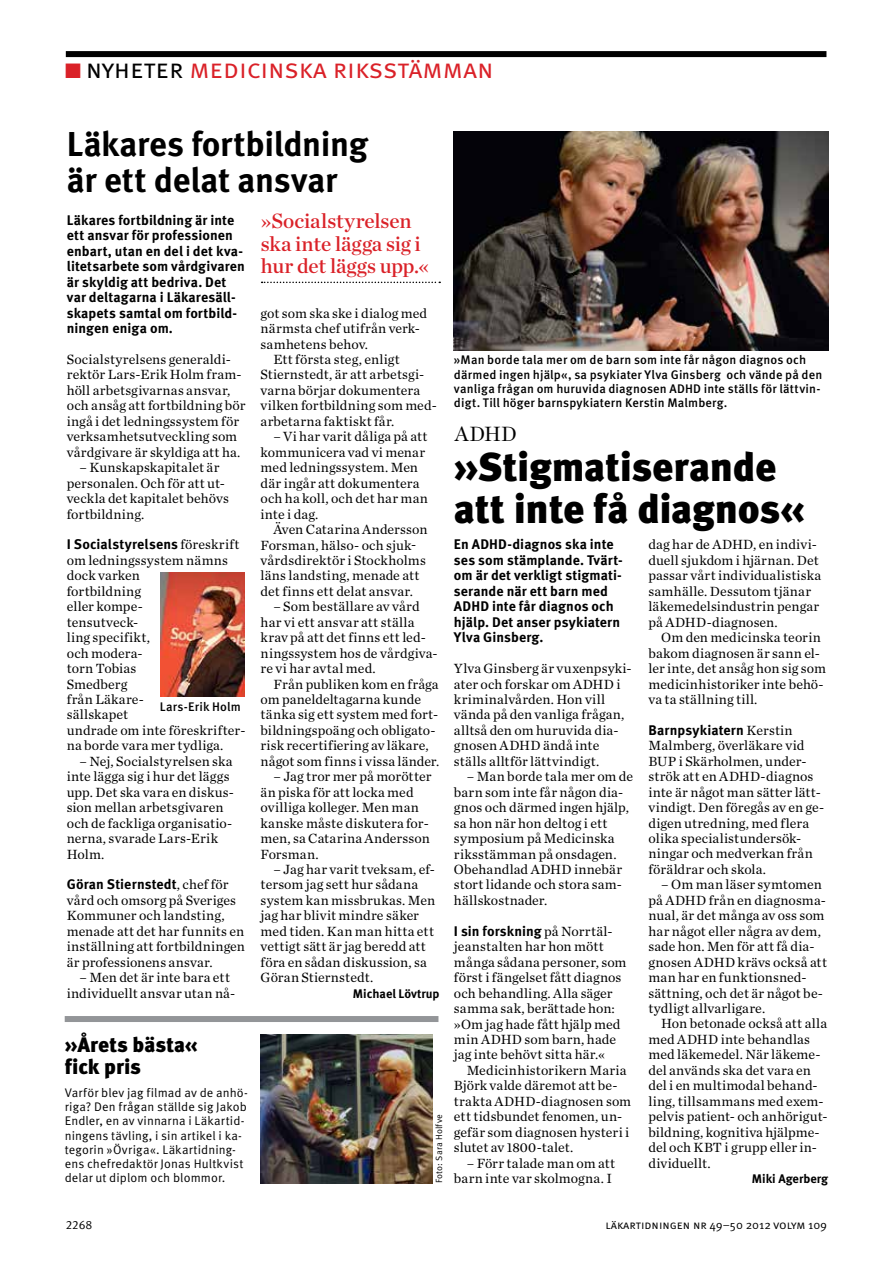
<style>
.page{position:relative;width:893px;height:1263px;background:#fff}
.page>*{position:absolute;margin:0;border:0;box-sizing:border-box;transform-origin:0 0}
.t1{font:900 40.5px/42px "Meta OT";letter-spacing:-.015em;color:#000}
.t2{font:700 34.5px/36px "Meta OT";letter-spacing:-.01em;color:#000}
.t3{font:27px "Meta OT Norm";letter-spacing:-.005em;color:#da2128}
.t4{font:21px/22.5px "Chronicle Deck Semi";color:#da2128}
.t5{font:900 21px/22.5px "Meta OT";letter-spacing:-.005em;color:#000}
.t6{font:21px "Chronicle Deck";color:#000}
.t7{font:13.95px/15.5px "Chronicle Text G1";letter-spacing:.01em;color:#000}
.t8{font:700 13.95px/15.5px "Meta OT";letter-spacing:.005em;color:#000}
.t9{font:500 12.45px/14.2px "Meta OT";letter-spacing:.01em;color:#000}
.t10{font:12.45px/14.2px "Meta OT Norm";letter-spacing:.01em;color:#000}
.t11{font:700 12.45px "Meta OT";color:#000}
.t12{font:12px "Meta OT Norm";color:#000}
.t13{font:9px "Meta OT Norm";letter-spacing:.025em;color:#000}
.s1{font-size:21px}
.s2{color:#000}
.s3{font-family:"Chronicle Text G1";font-weight:400}
</style>
<div class="page">
<div style="left:66px;top:51px;width:760px;height:6px;background:#000"></div>
<img style="left:454px;top:132px;width:374px;height:218px">
<img style="left:261px;top:1034px;width:171px;height:149px">
<div style="left:65px;top:1016px;width:373px;height:6px;background:#939598"></div>
<svg style="left:262px;top:282px;width:178px;height:1px"></svg>
<img style="left:160px;top:572px;width:85px;height:125px">
<h3 class="t3" style="left:65px;top:53px;width:430px">■<span class="s1">■</span> <span class="s2">nyheter</span> medicinska riksstämman</h3>
<h2 class="t2" style="left:67px;top:127px;width:303px">Läkares fortbildning är ett delat ansvar</h2>
<p class="t8" style="left:67px;top:213px;width:180px">Läkares fortbildning är inte ett ansvar för professionen enbart, utan en del i det kva&shy;litetsarbete som vårdgivaren är skyldig att bedriva. Det var deltagarna i Läkaresäll&shy;skapets samtal om fortbild&shy;ningen eniga om.</p>
<p class="t7" style="left:67px;top:351px;width:180px">Socialstyrelsens generaldi&shy;rektör Lars-Erik Holm fram&shy;höll arbetsgivarnas ansvar, och ansåg att fortbildning bör ingå i det ledningssystem för verksamhetsutveckling som vårdgivare är skyldiga att ha.</p>
<p class="t7" style="left:67px;top:459px;width:164px;text-indent:13px">– Kunskapskapitalet är personalen. Och för att ut&shy;veckla det kapitalet behövs fortbildning.</p>
<p class="t8" style="left:67px;top:537px;width:174px">I Socialstyrelsens <span class="s3">föreskrift</span></p>
<p class="t7" style="left:67px;top:552px;width:180px">om ledningssystem nämns dock varken<br>fortbildning<br>eller kompe-<br>tensutveck-<br>ling specifikt,<br>och modera-<br>torn Tobias<br>Smedberg<br>från Läkare-<br>sällskapet<br>undrade om inte föreskrifter&shy;na borde vara mer tydliga.</p>
<p class="t7" style="left:67px;top:753px;width:169px;text-indent:13px">– Nej, Socialstyrelsen ska inte lägga sig i hur det läggs upp. Det ska vara en diskus&shy;sion mellan arbetsgivaren och de fackliga organisatio&shy;nerna, svarade Lars-Erik<br>Holm.</p>
<p class="t8" style="left:67px;top:877px;width:163px">Göran Stiernstedt<span class="s3">, chef för</span></p>
<p class="t7" style="left:67px;top:892px;width:180px">vård och omsorg på Sveriges<br>Kommuner och landsting, menade att det har funnits en inställning att fortbildningen är professionens ansvar.</p>
<p class="t7" style="left:67px;top:969px;width:170px;text-align:center">– Men det är inte bara ett individuellt ansvar utan nå-</p>
<h3 class="t4" style="left:261px;top:208px;width:170px">»Socialstyrelsen ska inte lägga sig i hur det läggs upp.«</h3>
<p class="t7" style="left:261px;top:304px;width:168px">got som ska ske i dialog med</p>
<p class="t7" style="left:261px;top:320px;width:161px">närmsta chef utifrån verk-</p>
<p class="t7" style="left:261px;top:335px;width:109px">samhetens behov.</p>
<p class="t7" style="left:273px;top:351px;width:128px">Ett första steg, enligt</p>
<p class="t7" style="left:261px;top:366px;width:165px">Stiernstedt, är att arbetsgi-</p>
<p class="t7" style="left:261px;top:382px;width:161px">varna börjar dokumentera</p>
<p class="t7" style="left:261px;top:397px;width:178px">vilken fortbildning som med-</p>
<p class="t7" style="left:261px;top:413px;width:135px">arbetarna faktiskt får.</p>
<p class="t7" style="left:261px;top:428px;width:169px;text-indent:13px">– Vi har varit dåliga på att kommunicera vad vi menar med ledningssystem. Men där ingår att dokumentera och ha koll, och det har man inte i dag.</p>
<p class="t7" style="left:261px;top:521px;width:168px;text-indent:13px">Även Catarina Andersson<br>Forsman, hälso- och sjuk&shy;vårdsdirektör i Stockholms läns landsting, menade att det finns ett delat ansvar.</p>
<p class="t7" style="left:261px;top:598px;width:179px;text-indent:13px">– Som beställare av vård har vi ett ansvar att ställa krav på att det finns ett led&shy;ningssystem hos de vårdgiva&shy;re vi har avtal med.</p>
<p class="t7" style="left:261px;top:675px;width:180px;text-indent:13px">Från publiken kom en fråga om paneldeltagarna kunde tänka sig ett system med fort&shy;bildningspoäng och obligato&shy;risk recertifiering av läkare, något som finns i vissa länder.</p>
<p class="t7" style="left:261px;top:768px;width:172px;text-indent:13px">– Jag tror mer på morötter än piska för att locka med ovilliga kolleger. Men man kanske måste diskutera for&shy;men, sa Catarina Andersson<br>Forsman.</p>
<p class="t7" style="left:261px;top:861px;width:176px;text-indent:13px">– Jag har varit tveksam, ef&shy;tersom jag sett hur sådana system kan missbrukas. Men jag har blivit mindre säker med tiden. Kan man hitta ett vettigt sätt är jag beredd att föra en sådan diskussion, sa<br>Göran Stiernstedt.</p>
<p class="t11" style="left:353px;top:985px;width:88px">Michael Lövtrup</p>
<p class="t9" style="left:160px;top:699px;width:82px">Lars-Erik Holm</p>
<h3 class="t5" style="left:65px;top:1034px;width:135px">»Årets bästa« fick pris</h3>
<p class="t10" style="left:65px;top:1085px;width:185px">Varför blev jag filmad av de anhö&shy;riga? Den frågan ställde sig Jakob Endler, en av vinnarna i Läkartid&shy;ningens tävling, i sin artikel i ka&shy;tegorin »Övriga«. Läkartidning&shy;ens chefredaktör Jonas Hultkvist delar ut diplom och blommor.</p>
<p class="t13" style="left:434px;top:1183px;width:71px;rotate:-90deg">Foto: Sara Holfve</p>
<p class="t9" style="left:454px;top:353px;width:370px">»Man borde tala mer om de barn som inte får någon diagnos och därmed ingen hjälp«, sa psykiater Ylva Ginsberg och vände på den vanliga frågan om huruvida diagnosen ADHD inte ställs för lättvin&shy;digt. Till höger barnspykiatern Kerstin Malmberg.</p>
<h3 class="t6" style="left:455px;top:417px;width:64px">ADHD</h3>
<h1 class="t1" style="left:454px;top:448px;width:353px">»Stigmatiserande att inte få diagnos«</h1>
<p class="t8" style="left:454px;top:537px;width:170px">En ADHD-diagnos ska inte ses som stämplande. Tvärt&shy;om är det verkligt stigmati&shy;serande när ett barn med<br>ADHD inte får diagnos och hjälp. Det anser psykiatern<br>Ylva Ginsberg.</p>
<p class="t7" style="left:454px;top:660px;width:179px">Ylva Ginsberg är vuxenpsyki&shy;ater och forskar om ADHD i kriminalvården. Hon vill vända på den vanliga frågan, alltså den om huruvida dia&shy;gnosen ADHD ändå inte ställs alltför lättvindigt.</p>
<p class="t7" style="left:454px;top:768px;width:181px;text-indent:13px">– Man borde tala mer om de barn som inte får någon dia&shy;gnos och därmed ingen hjälp, sa hon när hon deltog i ett symposium på Medicinska riksstämman på onsdagen.<br>Obehandlad ADHD innebär stort lidande och stora sam&shy;hällskostnader.</p>
<p class="t8" style="left:454px;top:923px;width:160px">I sin forskning <span class="s3">på Norrtäl-</span></p>
<p class="t7" style="left:454px;top:938px;width:174px">jeanstalten har hon mött många sådana personer, som först i fängelset fått diagnos och behandling. Alla säger samma sak, berättade hon: »Om jag hade fått hjälp med min ADHD som barn, hade jag inte behövt sitta här.«</p>
<p class="t7" style="left:454px;top:1062px;width:179px;text-indent:13px">Medicinhistorikern Maria<br>Björk valde däremot att be&shy;trakta ADHD-diagnosen som ett tidsbundet fenomen, un&shy;gefär som diagnosen hysteri i slutet av 1800-talet.</p>
<p class="t7" style="left:454px;top:1154px;width:163px;text-align:right">– Förr talade man om att barn inte var skolmogna. I</p>
<p class="t7" style="left:648px;top:536px;width:174px">dag har de ADHD, en indivi&shy;duell sjukdom i hjärnan. Det passar vårt individualistiska samhälle. Dessutom tjänar läkemedelsindustrin pengar på ADHD-diagnosen.</p>
<p class="t7" style="left:648px;top:629px;width:179px;text-indent:13px">Om den medicinska teorin bakom diagnosen är sann el&shy;ler inte, det ansåg hon sig som medicinhistoriker inte behö&shy;va ta ställning till.</p>
<p class="t8" style="left:648px;top:722px;width:146px">Barnpsykiatern <span class="s3">Kerstin</span></p>
<p class="t7" style="left:648px;top:737px;width:177px">Malmberg, överläkare vid<br>BUP i Skärholmen, under&shy;strök att en ADHD-diagnos inte är något man sätter lätt&shy;vindigt. Den föregås av en ge&shy;digen utredning, med flera olika specialistundersök&shy;ningar och medverkan från föräldrar och skola.</p>
<p class="t7" style="left:648px;top:876px;width:180px;text-indent:13px">– Om man läser symtomen på ADHD från en diagnosma&shy;nual, är det många av oss som har något eller några av dem, sade hon. Men för att få dia&shy;gnosen ADHD krävs också att man har en funktionsned&shy;sättning, och det är något be&shy;tydligt allvarligare.</p>
<p class="t7" style="left:648px;top:1015px;width:181px;text-indent:13px">Hon betonade också att alla med ADHD inte behandlas med läkemedel. När läkeme&shy;del används ska det vara en del i en multimodal behand&shy;ling, tillsammans med exem&shy;pelvis patient- och anhörigut&shy;bildning, kognitiva hjälpme&shy;del och KBT i grupp eller in&shy;dividuellt.</p>
<p class="t11" style="left:752px;top:1171px;width:78px">Miki Agerberg</p>
<p class="t12" style="left:66px;top:1218px;width:28px">2268</p>
<p class="t12" style="left:606px;top:1217px;width:223px">läkartidningen nr 49–50 2012 volym 109</p>
</div>
